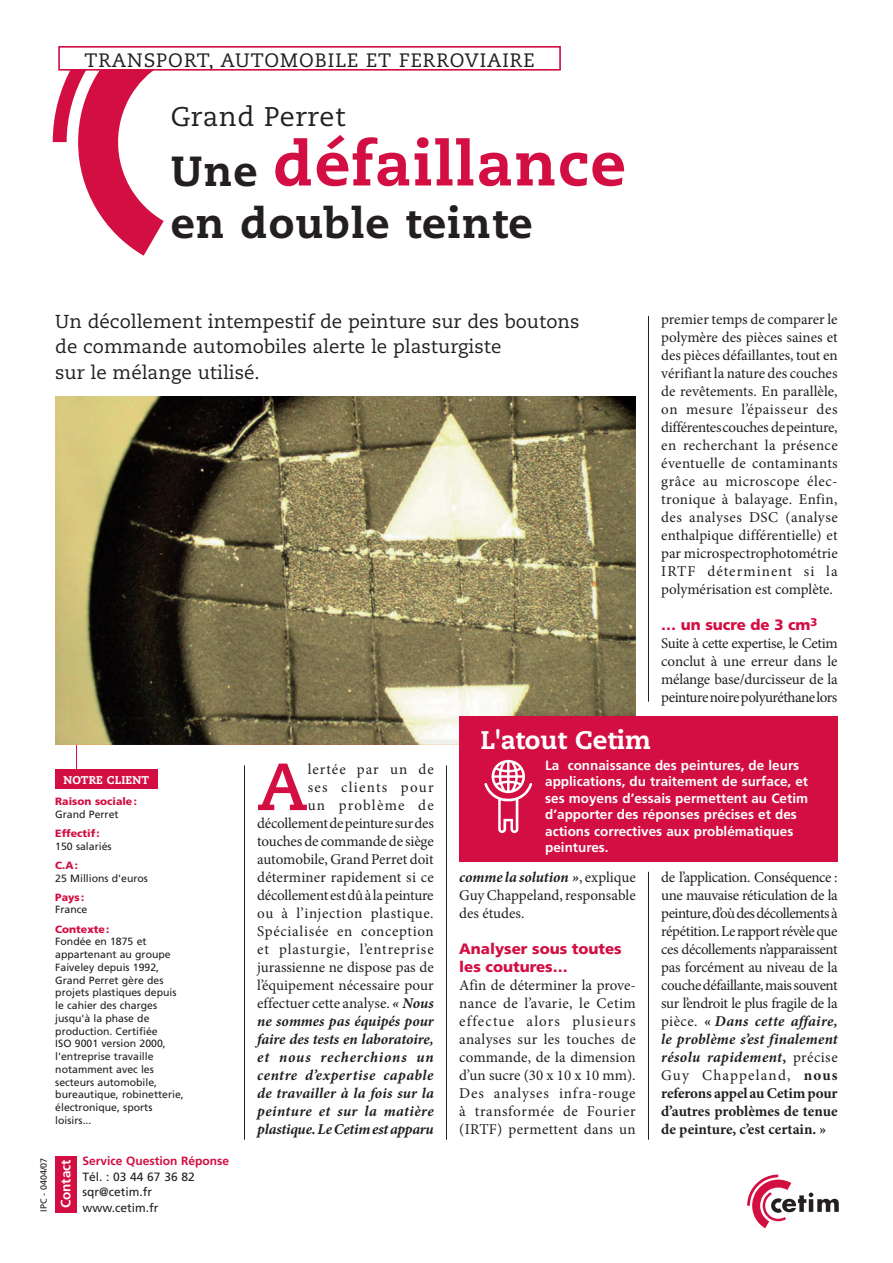
<style>
.page{position:relative;width:893px;height:1263px;background:#fff}
.page>*{position:absolute;margin:0;border:0;box-sizing:border-box;transform-origin:0 0}
.t1{font:700 66.45px "Caecilia";color:#d20e42}
.t2{font:800 61.5px "Caecilia";letter-spacing:.025em;color:#d20e42}
.t3{font:800 42px "Caecilia";letter-spacing:.025em;color:#231f20}
.t4{font:27px "Caecilia";letter-spacing:.025em;color:#231f20}
.t5{font:800 25.5px "Caecilia";color:#fff}
.t6{font:19.35px "Caecilia";letter-spacing:.05em;color:#231f20}
.t7{font:18.75px/25.5px "Caecilia";color:#231f20}
.t8{font:15px/18px "Minion Pro";color:#231f20;text-align:justify}
.t9{font:900 15px/18px "Frutiger";color:#d20e42}
.t10{font:700 13.5px/16.5px "Frutiger";color:#fff}
.t11{font:12px/15.8px "Frutiger";color:#231f20}
.t12{font:700 12px "Frutiger";color:#d20e42}
.t13{font:800 11.25px "Caecilia";letter-spacing:.015em;color:#fff}
.t14{font:10.5px/12.8px "Frutiger";color:#231f20}
.t15{font:900 10.5px "Frutiger";color:#d20e42}
.t16{font:9px "Frutiger";color:#231f20}
.s1{font-size:42px;color:#231f20}
.s2{font-weight:700;font-style:italic}
.s3{font-weight:700}
</style>
<div class="page">
<svg style="left:747px;top:1174px;width:92px;height:54px"></svg>
<svg style="left:53px;top:71px;width:111px;height:185px"></svg>
<div style="left:55px;top:1156px;width:22px;height:56px;background:#d20e42"></div>
<hr style="left:446px;top:765px;width:1px;height:374px;background:#231f20">
<hr style="left:244px;top:765px;width:1px;height:374px;background:#231f20">
<hr style="left:76px;top:741px;width:1px;height:30px;background:#d20e42">
<div style="left:55px;top:769px;width:102px;height:20px;background:#d20e42"></div>
<img style="left:55px;top:397px;width:581px;height:348px">
<div style="left:58px;top:46px;width:503px;height:25px;border:2px solid #d20e42"></div>
<div style="left:459px;top:716px;width:379px;height:146px;background:#d20e42"></div>
<img style="left:484px;top:759px;width:49px;height:75px">
<hr style="left:648px;top:872px;width:1px;height:268px;background:#231f20">
<hr style="left:648px;top:316px;width:1px;height:386px;background:#231f20">
<p class="t6" style="left:84px;top:49px;width:452px">TRANSPORT, AUTOMOBILE ET FERROVIAIRE</p>
<h3 class="t4" style="left:171px;top:100px;width:176px">Grand Perret</h3>
<h2 class="t2" style="left:171px;top:126px;width:456px"><span class="s1">Une</span> défaillance</h2>
<h3 class="t3" style="left:171px;top:197px;width:363px">en double teinte</h3>
<p class="t7" style="left:55px;top:309px;width:526px">Un décollement intempestif de peinture sur des boutons de commande automobiles alerte le plasturgiste<br>sur le mélange utilisé.</p>
<p class="t8" style="left:661px;top:310px;width:178px">premier temps de comparer le polymère des pièces saines et des pièces défaillantes, tout en vérifiant la nature des couches de revêtements. En parallèle, on mesure l’épaisseur des différentes couches de peinture, en recherchant la présence éventuelle de contaminants grâce au microscope élec&shy;tronique à balayage. Enfin, des analyses DSC (analyse enthalpique différentielle) et par microspectrophotométrie IRTF déterminent si la polymérisation est complète.</p>
<p class="t9" style="left:661px;top:616px;width:158px">… un sucre de 3 cm<sup>3</sup></p>
<p class="t8" style="left:661px;top:634px;width:178px">Suite à cette expertise, le Cetim conclut à une erreur dans le mélange base/durcisseur de la peinture noire polyuréthane lors</p>
<p class="t13" style="left:63px;top:773px;width:87px">Notre client</p>
<p class="t15" style="left:55px;top:795px;width:83px">Raison sociale:</p>
<p class="t14" style="left:55px;top:808px;width:65px">Grand Perret</p>
<p class="t15" style="left:55px;top:827px;width:46px">Effectif :</p>
<p class="t14" style="left:55px;top:840px;width:58px">150 salariés</p>
<p class="t15" style="left:55px;top:859px;width:24px">C.A:</p>
<p class="t14" style="left:55px;top:872px;width:94px">25 Millions d'euros</p>
<p class="t15" style="left:55px;top:891px;width:31px">Pays:</p>
<p class="t14" style="left:55px;top:903px;width:34px">France</p>
<p class="t15" style="left:55px;top:922px;width:56px">Contexte:</p>
<p class="t14" style="left:55px;top:935px;width:130px">Fondée en 1875 et appartenant au groupe<br>Faiveley depuis 1992,<br>Grand Perret gère des projets plastiques depuis le cahier des charges jusqu'à la phase de production. Certifiée<br>ISO 9001 version 2000, l'entreprise travaille notamment avec les secteurs automobile, bureautique, robinetterie, électronique, sports loisirs...</p>
<p class="t16" style="left:38px;top:1211px;width:56px;rotate:-90deg">IPC - 0404/07</p>
<p class="t10" style="left:58px;top:1208px;width:50px;rotate:-90deg">Contact</p>
<p class="t12" style="left:83px;top:1154px;width:148px">Service Question Réponse</p>
<p class="t11" style="left:83px;top:1168px;width:114px">Tél. : 03 44 67 36 82 sqr@cetim.fr</p>
<p class="t11" style="left:83px;top:1200px;width:78px">www.cetim.fr</p>
<p class="t8" style="left:257px;top:760px;width:178px;text-align:right">lertée par un de<br>ses clients pour<br>un problème de décollement de peinture sur des touches de commande de siège automobile, Grand Perret doit déterminer rapidement si ce décollement est dû à la peinture ou à l’injection plastique.<br>Spécialisée en conception et plasturgie, l’entreprise jurassienne ne dispose pas de l’équipement nécessaire pour effectuer cette analyse. <span class="s2">« Nous ne sommes pas équipés pour faire des tests en laboratoire, et nous recherchions un centre d’expertise capable de travailler à la fois sur la peinture et sur la matière plastique. Le Cetim est apparu</span></p>
<h1 class="t1" style="left:257px;top:748px;width:52px">A</h1>
<h3 class="t5" style="left:480px;top:724px;width:172px">L'atout Cetim</h3>
<p class="t10" style="left:545px;top:757px;width:264px">La connaissance des peintures, de leurs applications, du traitement de surface, et ses moyens d’essais permettent au Cetim d’apporter des réponses précises et des actions correctives aux problématiques peintures.</p>
<p class="t8" style="left:459px;top:868px;width:178px"><span class="s2">comme la solution »</span>, explique Guy Chappeland, responsable des études.</p>
<p class="t9" style="left:459px;top:940px;width:164px">Analyser sous toutes les coutures…</p>
<p class="t8" style="left:459px;top:976px;width:178px">Afin de déterminer la prove&shy;nance de l’avarie, le Cetim effectue alors plusieurs analyses sur les touches de commande, de la dimension d’un sucre (30 x 10 x 10 mm).<br>Des analyses infra-rouge à transformée de Fourier (IRTF) permettent dans un</p>
<p class="t8" style="left:661px;top:868px;width:178px">de l’application. Conséquence : une mauvaise réticulation de la peinture, d’où des décollements à répétition. Le rapport révèle que ces décollements n’apparaissent pas forcément au niveau de la couche défaillante, mais souvent sur l’endroit le plus fragile de la pièce. <span class="s3">«</span> <span class="s2">Dans cette affaire, le problème s’est finalement résolu rapidement</span><span class="s3">,</span> précise Guy Chappeland, <span class="s3">nous referons appel au Cetim pour d’autres problèmes de tenue de peinture, c’est certain. »</span></p>
</div>
